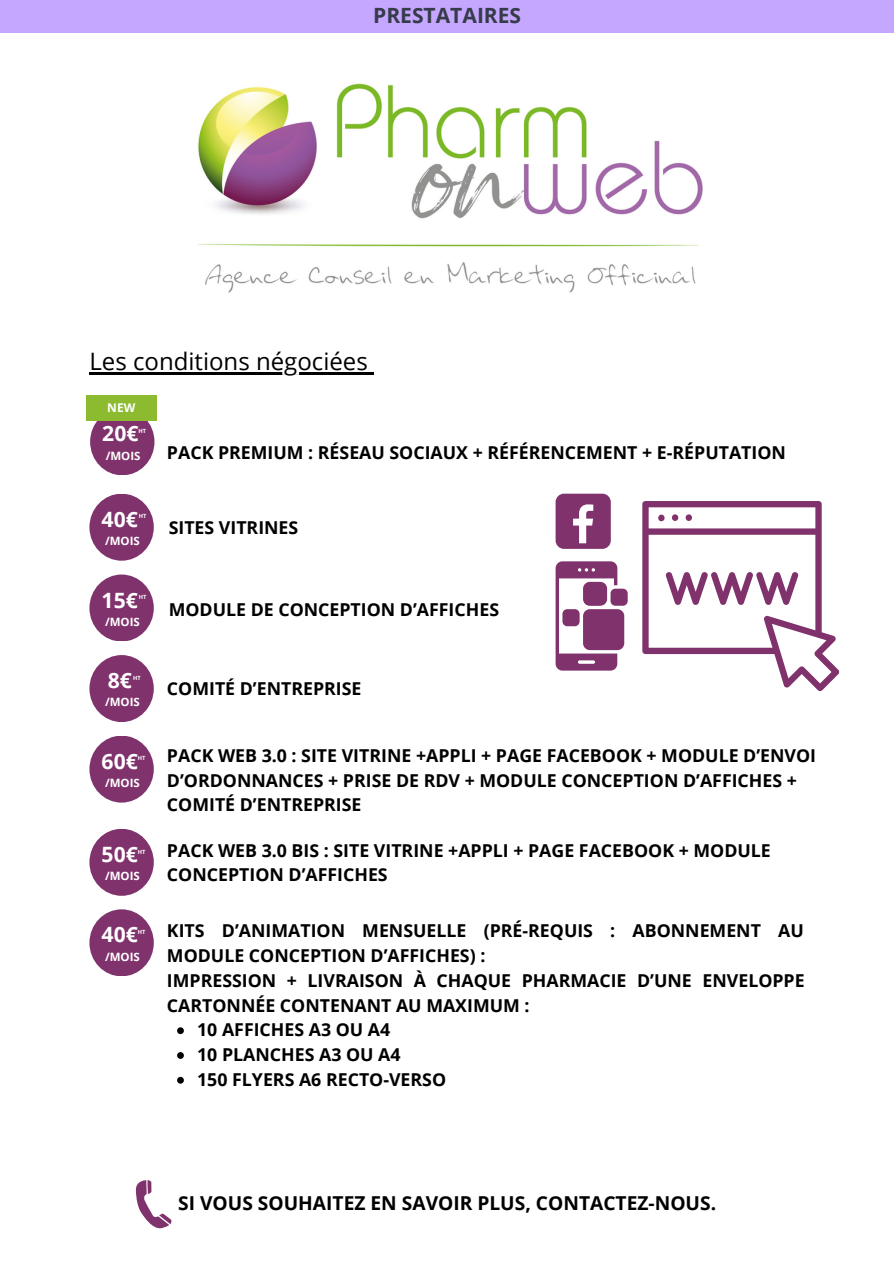
<style>
.page{position:relative;width:894px;height:1264px;background:#fff}
.page>*{position:absolute;margin:0;border:0;box-sizing:border-box;transform-origin:0 0}
.t1{font:24px "Open Sans";color:#000}
.t2{font:700 21.15px "Open Sans";color:#fff}
.t3{font:700 21px "Open Sans";color:#353b49}
.t4{font:700 19.2px "Open Sans";color:#000}
.t5{font:700 17.7px/24.8px "Open Sans";color:#000}
.t6{font:700 12px "Open Sans";color:#fff}
.t7{font:700 11.55px "Open Sans";color:#fff}
.t8{font:700 5.7px "Open Sans";color:#fff}
</style>
<div class="page">
<div style="left:0;top:0;width:892px;height:33px;background:#c5a7ff"></div>
<img style="left:198px;top:83px;width:505px;height:210px">
<div style="left:89px;top:493px;width:65px;height:67px;background:#80326c;border-radius:50%"></div>
<div style="left:89px;top:574px;width:65px;height:67px;background:#80326c;border-radius:50%"></div>
<div style="left:89px;top:655px;width:65px;height:67px;background:#80326c;border-radius:50%"></div>
<div style="left:89px;top:735px;width:65px;height:67px;background:#80326c;border-radius:50%"></div>
<div style="left:89px;top:828px;width:65px;height:67px;background:#80326c;border-radius:50%"></div>
<div style="left:89px;top:909px;width:65px;height:67px;background:#80326c;border-radius:50%"></div>
<svg style="left:642px;top:501px;width:197px;height:190px"></svg>
<div style="left:555px;top:493px;width:55px;height:56px;background:#80326c;border-radius:8px"></div>
<svg style="left:573px;top:504px;width:20px;height:39px"></svg>
<div style="left:583px;top:609px;width:41px;height:41px;background:#80326c;border-radius:7px"></div>
<div style="left:610px;top:588px;width:17px;height:17px;background:#80326c;border-radius:5px"></div>
<svg style="left:555px;top:561px;width:62px;height:109px"></svg>
<svg style="left:136px;top:1180px;width:36px;height:49px"></svg>
<hr style="left:89px;top:372px;width:279px;height:2px;background:#000">
<svg style="left:368px;top:372px;width:6px;height:2px"></svg>
<svg style="left:177px;top:1027px;width:7px;height:7px"></svg>
<svg style="left:177px;top:1052px;width:7px;height:6px"></svg>
<svg style="left:177px;top:1076px;width:7px;height:7px"></svg>
<div style="left:90px;top:408px;width:64px;height:67px;background:#80326c;border-radius:50%"></div>
<div style="left:86px;top:395px;width:70px;height:25px;background:#8cbb30"></div>
<p class="t3" style="left:373px;top:1px;width:149px">PRESTATAIRES</p>
<h1 class="t1" style="left:89px;top:344px;width:280px">Les conditions négociées</h1>
<p class="t6" style="left:107px;top:399px;width:30px">NEW</p>
<p class="t2" style="left:102px;top:419px;width:38px">20€</p>
<p class="t7" style="left:106px;top:447px;width:36px">/MOIS</p>
<p class="t8" style="left:138px;top:427px;width:9px">HT</p>
<p class="t2" style="left:102px;top:504px;width:38px">40€</p>
<p class="t7" style="left:105px;top:532px;width:36px">/MOIS</p>
<p class="t8" style="left:139px;top:512px;width:9px">HT</p>
<p class="t2" style="left:102px;top:585px;width:38px">15€</p>
<p class="t7" style="left:105px;top:613px;width:36px">/MOIS</p>
<p class="t8" style="left:139px;top:593px;width:9px">HT</p>
<p class="t2" style="left:108px;top:665px;width:26px">8€</p>
<p class="t7" style="left:105px;top:694px;width:36px">/MOIS</p>
<p class="t8" style="left:133px;top:673px;width:9px">HT</p>
<p class="t2" style="left:102px;top:746px;width:38px">60€</p>
<p class="t7" style="left:105px;top:774px;width:36px">/MOIS</p>
<p class="t8" style="left:138px;top:754px;width:9px">HT</p>
<p class="t2" style="left:102px;top:839px;width:38px">50€</p>
<p class="t7" style="left:105px;top:867px;width:36px">/MOIS</p>
<p class="t8" style="left:138px;top:847px;width:9px">HT</p>
<p class="t2" style="left:102px;top:919px;width:38px">40€</p>
<p class="t7" style="left:105px;top:948px;width:36px">/MOIS</p>
<p class="t8" style="left:138px;top:928px;width:9px">HT</p>
<p class="t5" style="left:167px;top:440px;width:620px">PACK PREMIUM : RÉSEAU SOCIAUX + RÉFÉRENCEMENT + E-RÉPUTATION</p>
<p class="t5" style="left:169px;top:514px;width:131px">SITES VITRINES</p>
<p class="t5" style="left:169px;top:596px;width:332px">MODULE DE CONCEPTION D’AFFICHES</p>
<p class="t5" style="left:167px;top:676px;width:196px">COMITÉ D’ENTREPRISE</p>
<p class="t5" style="left:167px;top:742px;width:650px">PACK WEB 3.0 : SITE VITRINE +APPLI + PAGE FACEBOOK + MODULE D’ENVOI<br>D’ORDONNANCES + PRISE DE RDV + MODULE CONCEPTION D’AFFICHES +<br>COMITÉ D’ENTREPRISE</p>
<p class="t5" style="left:167px;top:837px;width:605px">PACK WEB 3.0 BIS : SITE VITRINE +APPLI + PAGE FACEBOOK + MODULE<br>CONCEPTION D’AFFICHES</p>
<p class="t5" style="left:167px;top:918px;width:639px">KITS D’ANIMATION MENSUELLE (PRÉ-REQUIS : ABONNEMENT AU MODULE CONCEPTION D’AFFICHES) :<br>IMPRESSION + LIVRAISON À CHAQUE PHARMACIE D’UNE ENVELOPPE CARTONNÉE CONTENANT AU MAXIMUM :</p>
<p class="t5" style="left:197px;top:1017px;width:250px">10 AFFICHES A3 OU A4<br>10 PLANCHES A3 OU A4<br>150 FLYERS A6 RECTO-VERSO</p>
<p class="t4" style="left:178px;top:1189px;width:539px">SI VOUS SOUHAITEZ EN SAVOIR PLUS, CONTACTEZ-NOUS.</p>
</div>
